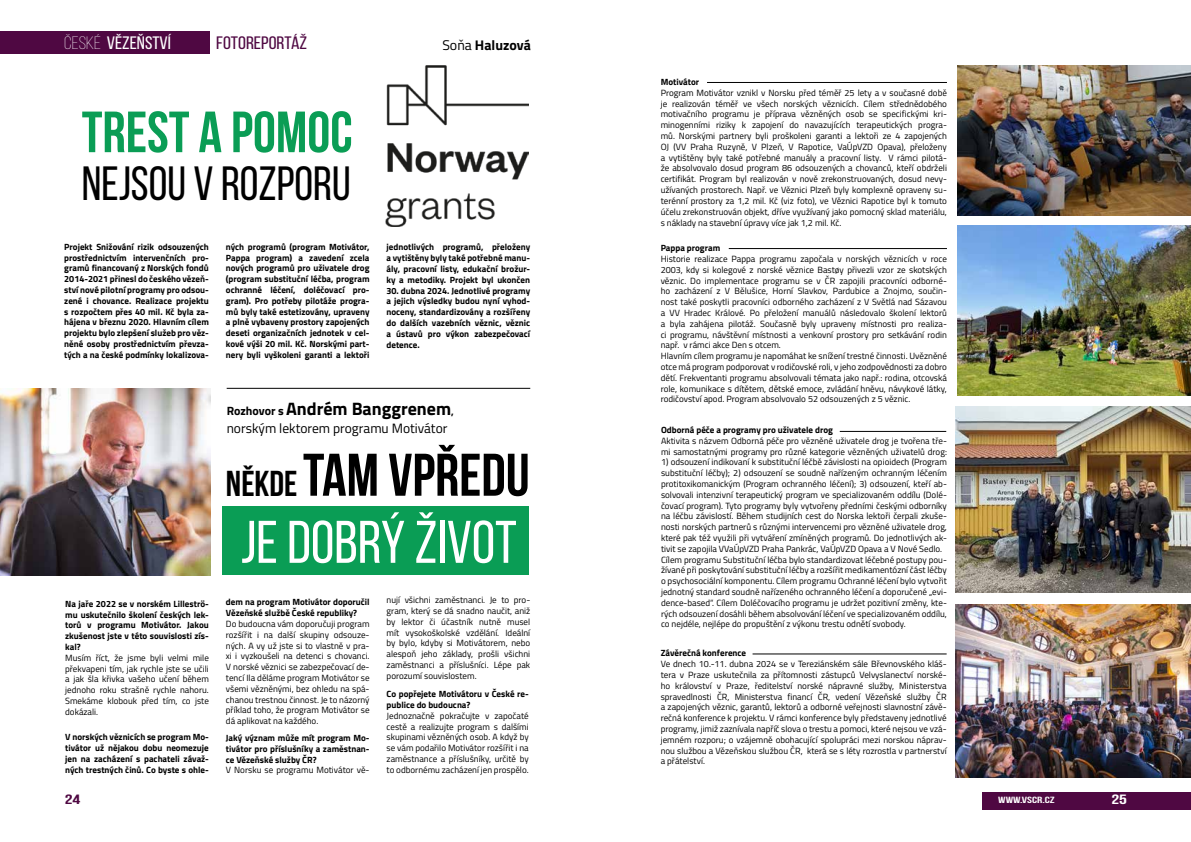
<style>
.page{position:relative;width:1191px;height:842px;background:#fff}
.page>*{position:absolute;margin:0;border:0;box-sizing:border-box;transform-origin:0 0}
.t1{font:700 60px "Bebas Neue";color:#000}
.t2{font:60px "Bebas Neue";color:#fff}
.t3{font:700 58px "Bebas Neue";color:#0a9d55}
.t4{font:48px "Bebas Neue";color:#000}
.t5{font:700 18px "Titillium Web";color:#000}
.t6{font:18px "Bebas Neue";color:#fff;scale:1.1 1}
.t7{font:18px "Bebas Neue";color:#4f0842;scale:1.12 1}
.t8{font:700 14px "Titillium Web";color:#000}
.t9{font:13.5px "Titillium Web";color:#000}
.t10{font:700 13.5px "Bebas Neue";color:#4f0842;scale:1.47 1}
.t11{font:700 13.5px "Bebas Neue";color:#fff;scale:1.47 1}
.t12{font:9px/10.8px "Titillium Web";color:#000;text-align:justify}
.t13{font:700 9px/10.8px "Titillium Web";color:#000;text-align:justify}
.t14{font:700 9px "Bebas Neue";color:#fff;scale:1.47 1}
.s1{font-weight:300}
.s2{font-weight:400}
.s3{font-size:12px}
.s4{font-size:10px}
.s5{font-size:36px}
</style>
<div class="page">
<div style="left:223px;top:506px;width:306px;height:69px;background:#0a9d55"></div>
<div style="left:982px;top:792px;width:209px;height:17px;background:#4f0842"></div>
<div style="left:0;top:32px;width:209px;height:22px;background:#4f0842"></div>
<img style="left:0;top:388px;width:210px;height:187px">
<hr style="left:227px;top:388px;width:303px;height:1px;background:#000">
<img style="left:957px;top:65px;width:234px;height:150px">
<img style="left:385px;top:66px;width:144px;height:161px">
<img style="left:957px;top:226px;width:234px;height:170px">
<img style="left:955px;top:604px;width:236px;height:173px">
<hr style="left:707px;top:82px;width:240px;height:1px;background:#000">
<hr style="left:729px;top:248px;width:218px;height:1px;background:#000">
<hr style="left:839px;top:431px;width:107px;height:1px;background:#000">
<hr style="left:752px;top:653px;width:194px;height:1px;background:#000">
<img style="left:955px;top:407px;width:236px;height:186px">
<h3 class="t6" style="left:64px;top:33px;width:98px"><span class="s1">ČESKÉ</span> VĚZEŇSTVÍ</h3>
<h3 class="t7" style="left:216px;top:33px;width:83px">FOTOREPORTÁŽ</h3>
<h2 class="t3" style="left:82px;top:100px;width:272px">TREST A POMOC</h2>
<h3 class="t4" style="left:82px;top:158px;width:270px">NEJSOU V ROZPORU</h3>
<h3 class="t8" style="left:442px;top:35px;width:90px"><span class="s2">Soňa</span> Haluzová</h3>
<p class="t13" style="left:64px;top:241px;width:146px">Projekt Snižování rizik odsouzených prostřednictvím intervenčních pro&shy;gramů financovaný z Norských fondů 2014-2021 přinesl do českého vězeň&shy;ství nové pilotní programy pro odsou&shy;zené i chovance. Realizace projektu s rozpočtem přes 40 mil. Kč byla za&shy;hájena v březnu 2020. Hlavním cílem projektu bylo zlepšení služeb pro věz&shy;něné osoby prostřednictvím převza&shy;tých a na české podmínky lokalizova-</p>
<p class="t13" style="left:65px;top:598px;width:145px">Na jaře 2022 se v norském Lilleströ&shy;mu uskutečnilo školení českých lek&shy;torů v programu Motivátor. Jakou zkušenost jste v této souvislosti zís&shy;kal?</p>
<p class="t12" style="left:65px;top:652px;width:145px">Musím říct, že jsme byli velmi mile překvapeni tím, jak rychle jste se učili a jak šla křivka vašeho učení během jednoho roku strašně rychle nahoru.<br>Smekáme klobouk před tím, co jste dokázali.</p>
<p class="t13" style="left:65px;top:731px;width:145px">V norských věznicích se program Mo&shy;tivátor už nějakou dobu neomezuje jen na zacházení s pachateli závaž&shy;ných trestných činů. Co byste s ohle-</p>
<p class="t13" style="left:226px;top:241px;width:145px">ných programů (program Motivátor, Pappa program) a zavedení zcela nových programů pro uživatele drog (program substituční léčba, program ochranné léčení, doléčovací pro&shy;gram). Pro potřeby pilotáže progra&shy;mů byly také estetizovány, upraveny a plně vybaveny prostory zapojených deseti organizačních jednotek v cel&shy;kové výši 20 mil. Kč. Norskými part&shy;nery byli vyškoleni garanti a lektoři</p>
<p class="t13" style="left:386px;top:241px;width:145px">jednotlivých programů, přeloženy a vytištěny byly také potřebné manu&shy;ály, pracovní listy, edukační brožur&shy;ky a metodiky. Projekt byl ukončen</p>
<p class="t13" style="left:386px;top:285px;width:145px">30. dubna 2024. Jednotlivé programy a jejich výsledky budou nyní vyhod&shy;noceny, standardizovány a rozšířeny do dalších vazebních věznic, věznic a ústavů pro výkon zabezpečovací detence.</p>
<h3 class="t5" style="left:227px;top:395px;width:229px"><span class="s3">Rozhovor s</span> Andrém Banggrenem<span class="s4">,</span></h3>
<h3 class="t9" style="left:227px;top:418px;width:222px">norským lektorem programu Motivátor</h3>
<h1 class="t1" style="left:226px;top:442px;width:305px"><span class="s5">NĚKDE</span> TAM VPŘEDU</h1>
<h1 class="t2" style="left:241px;top:510px;width:277px">JE DOBRÝ ŽIVOT</h1>
<p class="t13" style="left:226px;top:596px;width:145px">dem na program Motivátor doporučil<br>Vězeňské službě České republiky?</p>
<p class="t12" style="left:226px;top:618px;width:145px">Do budoucna vám doporučuji program rozšířit i na další skupiny odsouze&shy;ných. A vy už jste si to vlastně v pra&shy;xi i vyzkoušeli na detenci s chovanci.<br>V norské věznici se zabezpečovací de&shy;tencí Ila děláme program Motivátor se všemi vězněnými, bez ohledu na spá&shy;chanou trestnou činnost. Je to názorný příklad toho, že program Motivátor se dá aplikovat na každého.</p>
<p class="t13" style="left:226px;top:732px;width:145px">Jaký význam může mít program Mo&shy;tivátor pro příslušníky a zaměstnan&shy;ce Vězeňské služby ČR?</p>
<p class="t12" style="left:226px;top:764px;width:145px">V Norsku se programu Motivátor vě-</p>
<p class="t12" style="left:386px;top:594px;width:145px">nují všichni zaměstnanci. Je to pro&shy;gram, který se dá snadno naučit, aniž by lektor či účastník nutně musel mít vysokoškolské vzdělání. Ideální by bylo, kdyby si Motivátorem, nebo alespoň jeho základy, prošli všichni zaměstnanci a příslušníci. Lépe pak porozumí souvislostem.</p>
<p class="t13" style="left:386px;top:688px;width:144px">Co popřejete Motivátoru v České re&shy;publice do budoucna?</p>
<p class="t12" style="left:386px;top:710px;width:144px">Jednoznačně pokračujte v započaté cestě a realizujte program s dalšími skupinami vězněných osob. A když by se vám podařilo Motivátor rozšířit i na zaměstnance a příslušníky, určitě by to odbornému zacházení jen prospělo.</p>
<p class="t13" style="left:660px;top:76px;width:40px">Motivátor</p>
<p class="t12" style="left:660px;top:87px;width:288px">Program Motivátor vznikl v Norsku před téměř 25 lety a v současné době je realizován téměř ve všech norských věznicích. Cílem střednědobého motivačního programu je příprava vězněných osob se specifickými kri&shy;minogenními riziky k zapojení do navazujících terapeutických progra&shy;mů. Norskými partnery byli proškoleni garanti a lektoři ze 4 zapojených OJ (VV Praha Ruzyně, V Plzeň, V Rapotice, VaÚpVZD Opava), přeloženy a vytištěny byly také potřebné manuály a pracovní listy. V rámci pilotá&shy;že absolvovalo dosud program 86 odsouzených a chovanců, kteří obdrželi certifikát. Program byl realizován v nově zrekonstruovaných, dosud nevy&shy;užívaných prostorech. Např. ve Věznici Plzeň byly komplexně opraveny su&shy;terénní prostory za 1,2 mil. Kč (viz foto), ve Věznici Rapotice byl k tomuto účelu zrekonstruován objekt, dříve využívaný jako pomocný sklad materiálu, s náklady na stavební úpravy více jak 1,2 mil. Kč.</p>
<p class="t13" style="left:660px;top:242px;width:61px">Pappa program</p>
<p class="t12" style="left:660px;top:253px;width:288px;text-align:left">Historie realizace Pappa programu započala v norských věznicích v roce 2003, kdy si kolegové z norské věznice Bastøy přivezli vzor ze skotských věznic. Do implementace programu se v ČR zapojili pracovníci odborné&shy;ho zacházení z V Bělušice, Horní Slavkov, Pardubice a Znojmo, součin&shy;nost také poskytli pracovníci odborného zacházení z V Světlá nad Sázavou a VV Hradec Králové. Po přeložení manuálů následovalo školení lektorů a byla zahájena pilotáž. Současně byly upraveny místnosti pro realiza&shy;ci programu, návštěvní místnosti a venkovní prostory pro setkávání rodin např. v rámci akce Den s otcem.<br>Hlavním cílem programu je napomáhat ke snížení trestné činnosti. Uvězněné otce má program podporovat v rodičovské roli, v jeho zodpovědnosti za dobro dětí. Frekventanti programu absolvovali témata jako např.: rodina, otcovská role, komunikace s dítětem, dětské emoce, zvládání hněvu, návykové látky, rodičovství apod. Program absolvovalo 52 odsouzených z 5 věznic.</p>
<p class="t13" style="left:661px;top:424px;width:173px">Odborná péče a programy pro uživatele drog</p>
<p class="t12" style="left:661px;top:435px;width:287px">Aktivita s názvem Odborná péče pro vězněné uživatele drog je tvořena tře&shy;mi samostatnými programy pro různé kategorie vězněných uživatelů drog:</p>
<p class="t12" style="left:661px;top:456px;width:287px;text-align:left">1) odsouzení indikovaní k substituční léčbě závislosti na opioidech (Program substituční léčby); 2) odsouzení se soudně nařízeným ochranným léčením protitoxikomanickým (Program ochranného léčení); 3) odsouzení, kteří ab&shy;solvovali intenzivní terapeutický program ve specializovaném oddílu (Dolé&shy;čovací program). Tyto programy byly vytvořeny předními českými odborníky na léčbu závislostí. Během studijních cest do Norska lektoři čerpali zkuše&shy;nosti norských partnerů s různými intervencemi pro vězněné uživatele drog, které pak též využili při vytváření zmíněných programů. Do jednotlivých ak&shy;tivit se zapojila VVaÚpVZD Praha Pankrác, VaÚpVZD Opava a V Nové Sedlo.<br>Cílem programu Substituční léčba bylo standardizovat léčebné postupy pou&shy;žívané při poskytování substituční léčby a rozšířit medikamentózní část léčby o psychosociální komponentu. Cílem programu Ochranné léčení bylo vytvořit jednotný standard soudně nařízeného ochranného léčení a doporučené „evi&shy;dence-based“. Cílem Doléčovacího programu je udržet pozitivní změny, kte&shy;rých odsouzení dosáhli během absolvování léčení ve specializovaném oddílu, co nejdéle, nejlépe do propuštění z výkonu trestu odnětí svobody.</p>
<p class="t13" style="left:660px;top:647px;width:87px">Závěrečná konference</p>
<p class="t12" style="left:660px;top:658px;width:287px">Ve dnech 10.-11. dubna 2024 se v Tereziánském sále Břevnovského kláš&shy;tera v Praze uskutečnila za přítomnosti zástupců Velvyslanectví norské&shy;ho království v Praze, ředitelství norské nápravné služby, Ministerstva spravedlnosti ČR, Ministerstva financí ČR, vedení Vězeňské služby ČR a zapojených věznic, garantů, lektorů a odborné veřejnosti slavnostní závě&shy;rečná konference k projektu. V rámci konference byly představeny jednotlivé programy, jimiž zaznívala napříč slova o trestu a pomoci, které nejsou ve vzá&shy;jemném rozporu; o vzájemně obohacující spolupráci mezi norskou náprav&shy;nou službou a Vězeňskou službou ČR, která se s léty rozrostla v partnerství a přátelství.</p>
<h3 class="t10" style="left:65px;top:792px;width:12px">24</h3>
<p class="t14" style="left:998px;top:795px;width:40px">WWW.VSCR.CZ</p>
<h3 class="t11" style="left:1111px;top:792px;width:12px">25</h3>
</div>
